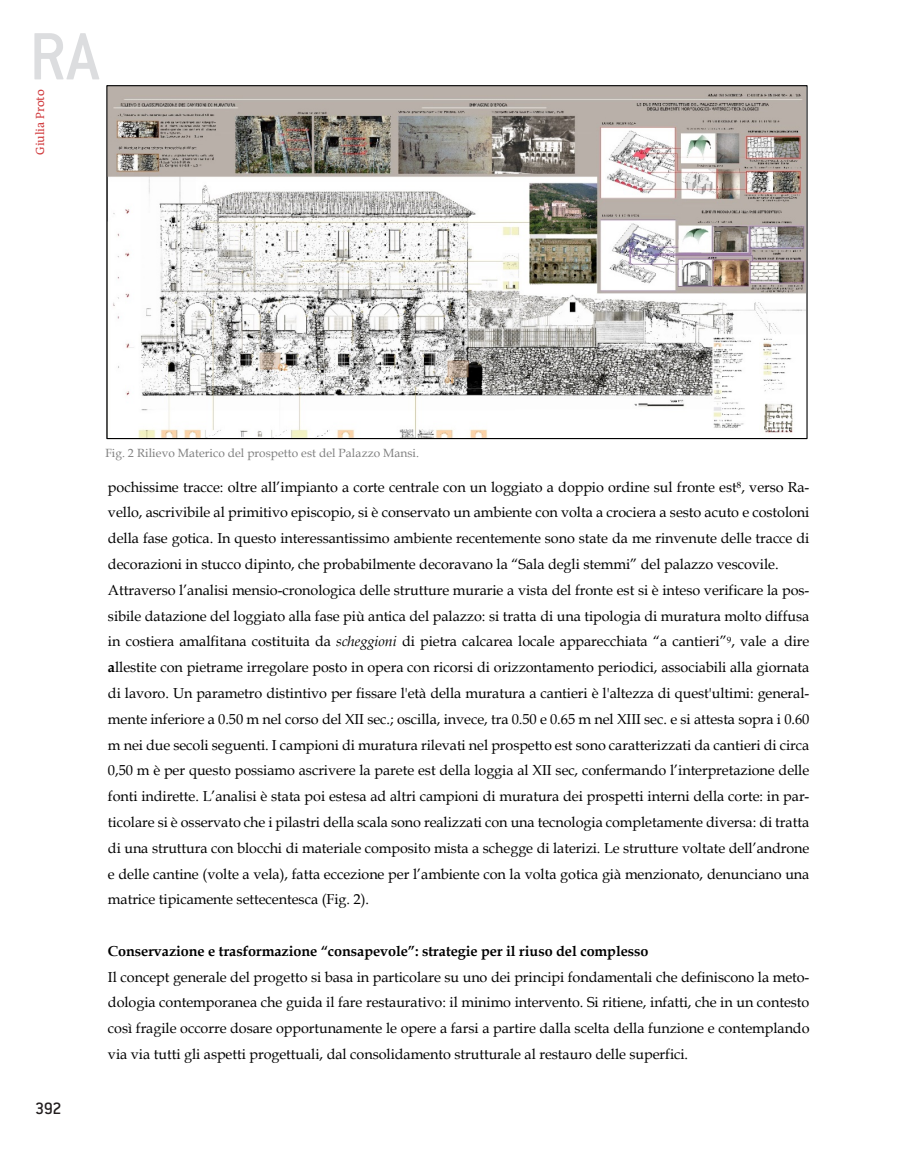
<style>
.page{position:relative;width:915px;height:1149px;background:#fff}
.page>*{position:absolute;margin:0;border:0;box-sizing:border-box;transform-origin:0 0}
.t1{font:500 73.35px "Conduit ITC";color:#dcdddf}
.t2{font:500 18px "Conduit ITC";color:#231f20}
.t3{font:14.4px/25.8px "Book Antiqua";letter-spacing:-.005em;color:#000}
.t4{font:700 14.4px "Book Antiqua";letter-spacing:-.005em;color:#000}
.t5{font:12px "The Antiqua B5";color:#d03a3d}
.t6{font:11.85px "Book Antiqua";letter-spacing:.005em;color:#7f7f7f}
.s1{font-style:italic}
.s2{font-weight:700}
</style>
<div class="page">
<img style="left:108px;top:87px;width:697px;height:350px">
<h1 class="t1" style="left:29px;top:15px;width:72px">RA</h1>
<p class="t5" style="left:34px;top:155px;width:67px;rotate:-90deg">Giulia Proto</p>
<p class="t2" style="left:35px;top:1097px;width:28px">392</p>
<p class="t6" style="left:105px;top:446px;width:315px">Fig. 2 Rilievo Materico del prospetto est del Palazzo Mansi.</p>
<p class="t3" style="left:108px;top:474px;width:702px">pochissime tracce: oltre all’impianto a corte centrale con un loggiato a doppio ordine sul fronte est<sup>8</sup>, verso Ra&shy;vello, ascrivibile al primitivo episcopio, si è conservato un ambiente con volta a crociera a sesto acuto e costoloni della fase gotica. In questo interessantissimo ambiente recentemente sono state da me rinvenute delle tracce di decorazioni in stucco dipinto, che probabilmente decoravano la “Sala degli stemmi” del palazzo vescovile.<br>Attraverso l’analisi mensio-cronologica delle strutture murarie a vista del fronte est si è inteso verificare la pos&shy;sibile datazione del loggiato alla fase più antica del palazzo: si tratta di una tipologia di muratura molto diffusa in costiera amalfitana costituita da <span class="s1">scheggioni</span> di pietra calcarea locale apparecchiata “a cantieri”<sup>9</sup>, vale a dire <span class="s2">a</span>llestite con pietrame irregolare posto in opera con ricorsi di orizzontamento periodici, associabili alla giornata di lavoro. Un parametro distintivo per fissare l'età della muratura a cantieri è l'altezza di quest'ultimi: general&shy;mente inferiore a 0.50 m nel corso del XII sec.; oscilla, invece, tra 0.50 e 0.65 m nel XIII sec. e si attesta sopra i 0.60 m nei due secoli seguenti. I campioni di muratura rilevati nel prospetto est sono caratterizzati da cantieri di circa 0,50 m è per questo possiamo ascrivere la parete est della loggia al XII sec, confermando l’interpretazione delle fonti indirette. L’analisi è stata poi estesa ad altri campioni di muratura dei prospetti interni della corte: in par&shy;ticolare si è osservato che i pilastri della scala sono realizzati con una tecnologia completamente diversa: di tratta di una struttura con blocchi di materiale composito mista a schegge di laterizi. Le strutture voltate dell’androne e delle cantine (volte a vela), fatta eccezione per l’ambiente con la volta gotica già menzionato, denunciano una matrice tipicamente settecentesca (Fig. 2).</p>
<p class="t4" style="left:108px;top:942px;width:542px">Conservazione e trasformazione “consapevole”: strategie per il riuso del complesso</p>
<p class="t3" style="left:108px;top:963px;width:702px;text-align:justify">Il concept generale del progetto si basa in particolare su uno dei principi fondamentali che definiscono la meto&shy;dologia contemporanea che guida il fare restaurativo: il minimo intervento. Si ritiene, infatti, che in un contesto così fragile occorre dosare opportunamente le opere a farsi a partire dalla scelta della funzione e contemplando via via tutti gli aspetti progettuali, dal consolidamento strutturale al restauro delle superfici.</p>
<p class="t6" style="left:106px;top:450px;width:315px">Fig. 2 Rilievo Materico del prospetto est del Palazzo Mansi.</p>
<p class="t3" style="left:107px;top:470px;width:702px">pochissime tracce: oltre all’impianto a corte centrale con un loggiato a doppio ordine sul fronte est<sup>8</sup>, verso Ra&shy;vello, ascrivibile al primitivo episcopio, si è conservato un ambiente con volta a crociera a sesto acuto e costoloni della fase gotica. In questo interessantissimo ambiente recentemente sono state da me rinvenute delle tracce di decorazioni in stucco dipinto, che probabilmente decoravano la “Sala degli stemmi” del palazzo vescovile.<br>Attraverso l’analisi mensio-cronologica delle strutture murarie a vista del fronte est si è inteso verificare la pos&shy;sibile datazione del loggiato alla fase più antica del palazzo: si tratta di una tipologia di muratura molto diffusa in costiera amalfitana costituita da <span class="s1">scheggioni</span> di pietra calcarea locale apparecchiata “a cantieri”<sup>9</sup>, vale a dire <span class="s2">a</span>llestite con pietrame irregolare posto in opera con ricorsi di orizzontamento periodici, associabili alla giornata di lavoro. Un parametro distintivo per fissare l'età della muratura a cantieri è l'altezza di quest'ultimi: general&shy;mente inferiore a 0.50 m nel corso del XII sec.; oscilla, invece, tra 0.50 e 0.65 m nel XIII sec. e si attesta sopra i 0.60 m nei due secoli seguenti. I campioni di muratura rilevati nel prospetto est sono caratterizzati da cantieri di circa 0,50 m è per questo possiamo ascrivere la parete est della loggia al XII sec, confermando l’interpretazione delle fonti indirette. L’analisi è stata poi estesa ad altri campioni di muratura dei prospetti interni della corte: in par&shy;ticolare si è osservato che i pilastri della scala sono realizzati con una tecnologia completamente diversa: di tratta di una struttura con blocchi di materiale composito mista a schegge di laterizi. Le strutture voltate dell’androne e delle cantine (volte a vela), fatta eccezione per l’ambiente con la volta gotica già menzionato, denunciano una matrice tipicamente settecentesca (Fig. 2).</p>
<p class="t4" style="left:107px;top:937px;width:542px">Conservazione e trasformazione “consapevole”: strategie per il riuso del complesso</p>
<p class="t3" style="left:107px;top:959px;width:702px;text-align:justify">Il concept generale del progetto si basa in particolare su uno dei principi fondamentali che definiscono la meto&shy;dologia contemporanea che guida il fare restaurativo: il minimo intervento. Si ritiene, infatti, che in un contesto così fragile occorre dosare opportunamente le opere a farsi a partire dalla scelta della funzione e contemplando via via tutti gli aspetti progettuali, dal consolidamento strutturale al restauro delle superfici.</p>
</div>
